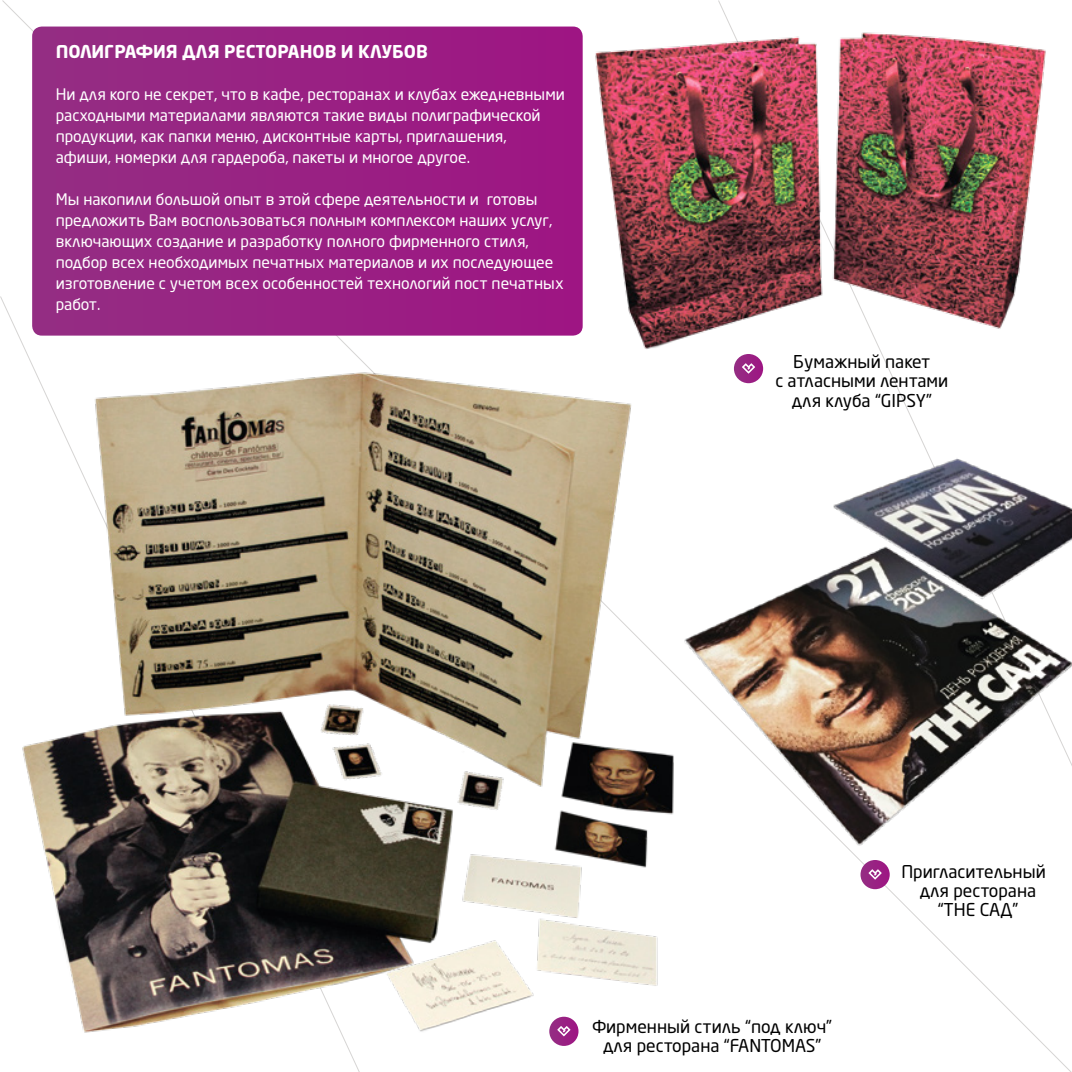
<style>
.page{position:relative;width:1072px;height:1072px;background:#fff}
.page>*{position:absolute;margin:0;border:0;box-sizing:border-box;transform-origin:0 0}
.t1{font:17.5px/19.2px "Neo Sans Pro";color:#000;text-align:center}
.t2{font:700 17.5px "Neo Sans Pro";color:#fff}
.t3{font:15.75px/21px "Neo Sans Pro";color:#fff}
</style>
<div class="page">
<img style="left:713px;top:444px;width:358px;height:412px">
<svg style="left:32px;top:27px;width:527px;height:308px;background:#992183"></svg>
<img style="left:559px;top:20px;width:487px;height:350px">
<img style="left:22px;top:361px;width:691px;height:710px">
<svg style="left:860px;top:860px;width:29px;height:29px"></svg>
<svg style="left:868px;top:869px;width:13px;height:10px"></svg>
<svg style="left:549px;top:1016px;width:29px;height:29px"></svg>
<svg style="left:557px;top:1026px;width:13px;height:10px"></svg>
<div style="left:734px;top:354px;width:29px;height:29px;background:#992283;border-radius:15px"></div>
<svg style="left:742px;top:363px;width:13px;height:10px"></svg>
<p class="t2" style="left:56px;top:40px;width:373px">ПОЛИГРАФИЯ ДЛЯ РЕСТОРАНОВ И КЛУБОВ</p>
<p class="t3" style="left:56px;top:83px;width:510px">Ни для кого не секрет, что в кафе, ресторанах и клубах ежедневными расходными материалами являются такие виды полиграфической продукции, как папки меню, дисконтные карты, приглашения, афиши, номерки для гардероба, пакеты и многое другое.</p>
<p class="t3" style="left:56px;top:188px;width:509px">Мы накопили большой опыт в этой сфере деятельности и готовы предложить Вам воспользоваться полным комплексом наших услуг, включающих создание и разработку полного фирменного стиля, подбор всех необходимых печатных материалов и их последующее изготовление с учетом всех особенностей технологий пост печатных работ.</p>
<p class="t1" style="left:775px;top:352px;width:174px">Бумажный пакет<br>с атласными лентами для клуба “GIPSY”</p>
<p class="t1" style="left:592px;top:1016px;width:241px">Фирменный стиль “под ключ” для ресторана “FANTOMAS”</p>
<p class="t1" style="left:901px;top:861px;width:146px">Пригласительный для ресторана “THE CАД”</p>
</div>
